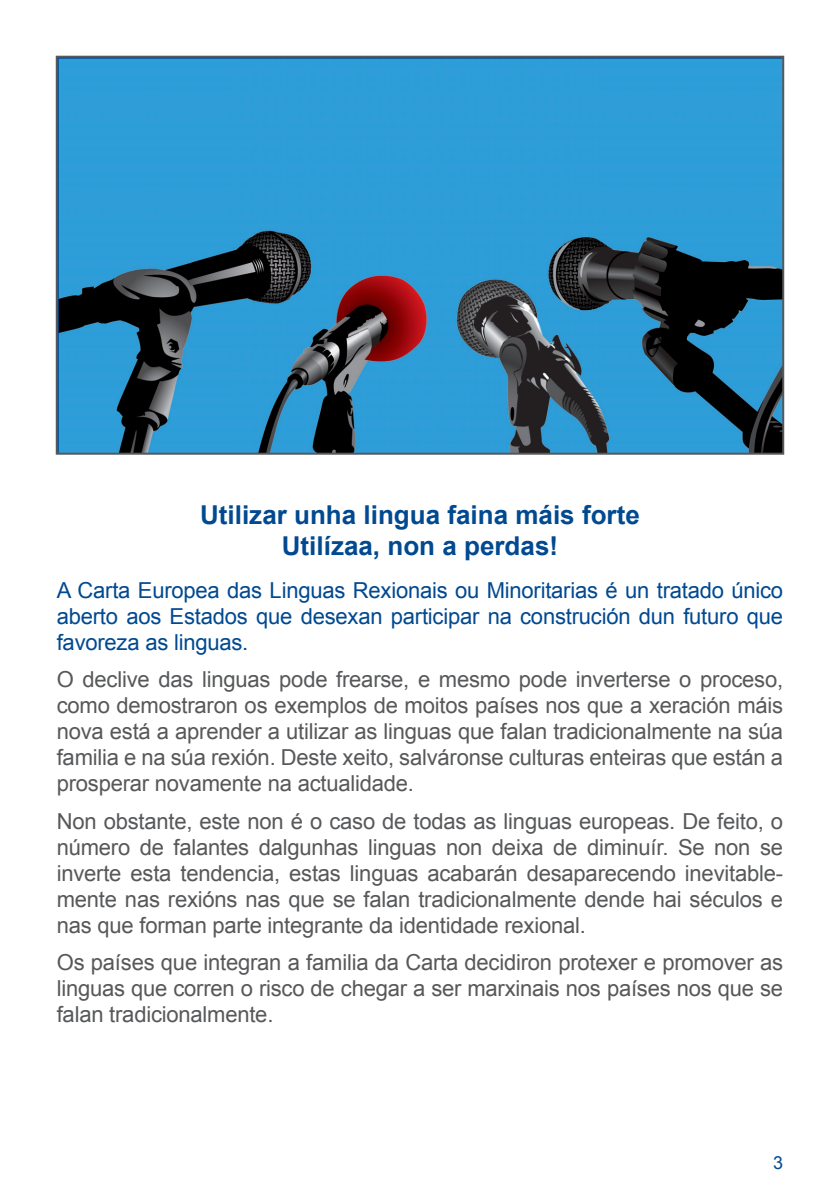
<style>
.page{position:relative;width:840px;height:1191px;background:#fff}
.page>*{position:absolute;margin:0;border:0;box-sizing:border-box;transform-origin:0 0}
.t1{font:700 26px/31.2px "Arial";color:#014990;text-align:center}
.t2{font:22px/26px "Arial";letter-spacing:-.01em;color:#57585a;text-align:justify}
.t3{font:22px/26px "Arial";letter-spacing:-.01em;color:#014990;text-align:justify}
.t4{font:18px "Arial";color:#014990}
</style>
<div class="page">
<svg style="left:59px;top:59px;width:721px;height:393px"></svg>
<div style="left:56px;top:56px;width:727px;height:399px;border:2px solid #57585a"></div>
<p class="t1" style="left:200px;top:499px;width:441px">Utilizar unha lingua faina máis forte<br>Utilízaa, non a perdas!</p>
<p class="t3" style="left:57px;top:577px;width:727px">A Carta Europea das Linguas Rexionais ou Minoritarias é un tratado único aberto aos Estados que desexan participar na construción dun futuro que favoreza as linguas.</p>
<p class="t2" style="left:57px;top:666px;width:727px">O declive das linguas pode frearse, e mesmo pode inverterse o proceso, como demostraron os exemplos de moitos países nos que a xeración máis nova está a aprender a utilizar as linguas que falan tradicionalmente na súa familia e na súa rexión. Deste xeito, salváronse culturas enteiras que están a prosperar novamente na actualidade.</p>
<p class="t2" style="left:57px;top:808px;width:727px">Non obstante, este non é o caso de todas as linguas europeas. De feito, o número de falantes dalgunhas linguas non deixa de diminuír. Se non se inverte esta tendencia, estas linguas acabarán desaparecendo inevitable&shy;mente nas rexións nas que se falan tradicionalmente dende hai séculos e nas que forman parte integrante da identidade rexional.</p>
<p class="t2" style="left:57px;top:949px;width:727px">Os países que integran a familia da Carta decidiron protexer e promover as linguas que corren o risco de chegar a ser marxinais nos países nos que se falan tradicionalmente.</p>
<p class="t4" style="left:772px;top:1152px;width:12px">3</p>
</div>
